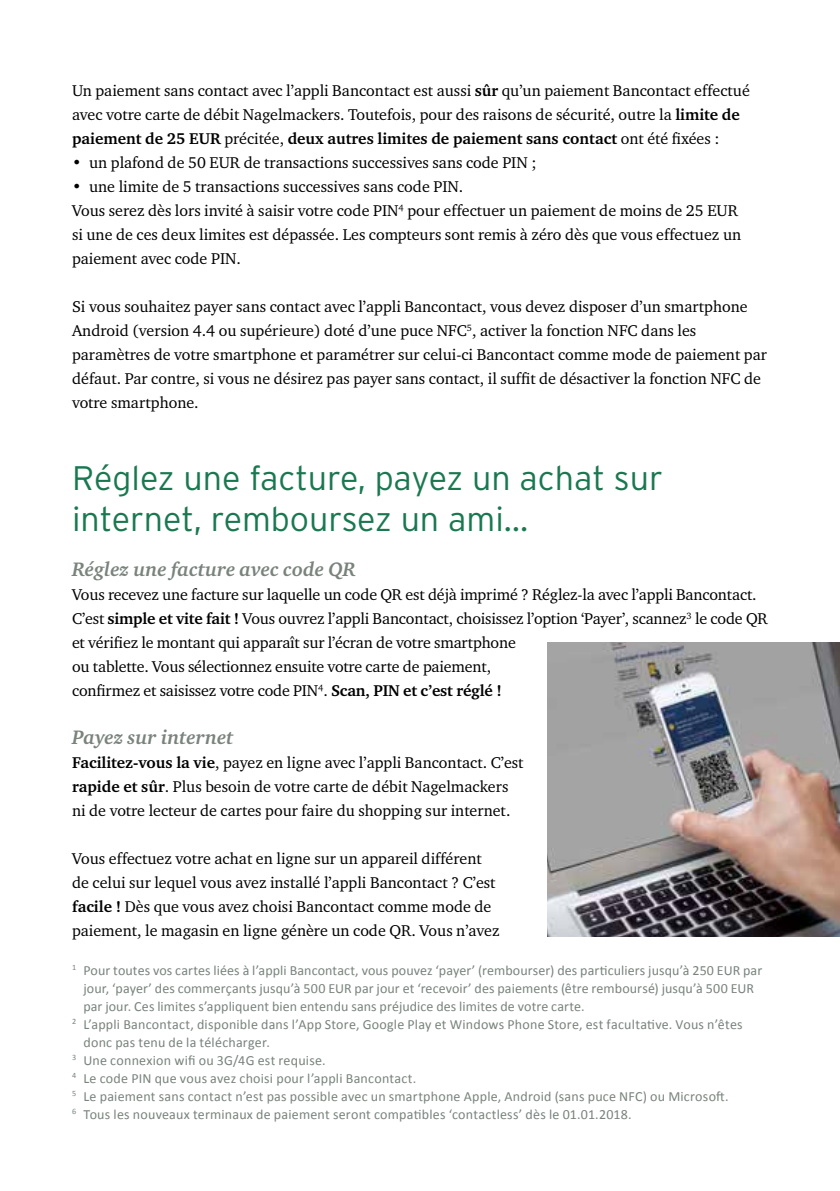
<style>
.page{position:relative;width:840px;height:1191px;background:#fff}
.page>*{position:absolute;margin:0;border:0;box-sizing:border-box;transform-origin:0 0}
.t1{font:300 34px/40.8px "Interstate";color:#1a7851}
.t2{font:italic 700 20px "Charter ITC Pro";color:#79837c}
.t3{font:16px/24px "Charter ITC";color:#000}
.t4{font:14px "Calibri";letter-spacing:.015em;color:#79837c}
.s1{font-weight:700}
</style>
<div class="page">
<img style="left:547px;top:643px;width:292px;height:293px">
<p class="t3" style="left:72px;top:78px;width:679px">Un paiement sans contact avec l’appli Bancontact est aussi <span class="s1">sûr</span> qu’un paiement Bancontact effectué avec votre carte de débit Nagelmackers. Toutefois, pour des raisons de sécurité, outre la <span class="s1">limite de paiement de 25 EUR</span> précitée, <span class="s1">deux autres limites de paiement sans contact</span> ont été fixées :</p>
<p class="t3" style="left:72px;top:150px;width:465px">• un plafond de 50 EUR de transactions successives sans code PIN ;</p>
<p class="t3" style="left:72px;top:174px;width:670px">• une limite de 5 transactions successives sans code PIN.<br>Vous serez dès lors invité à saisir votre code PIN<sup>4</sup> pour effectuer un paiement de moins de 25 EUR si une de ces deux limites est dépassée. Les compteurs sont remis à zéro dès que vous effectuez un paiement avec code PIN.</p>
<p class="t3" style="left:72px;top:294px;width:696px">Si vous souhaitez payer sans contact avec l’appli Bancontact, vous devez disposer d’un smartphone Android (version 4.4 ou supérieure) doté d’une puce NFC<sup>5</sup>, activer la fonction NFC dans les paramètres de votre smartphone et paramétrer sur celui-ci Bancontact comme mode de paiement par défaut. Par contre, si vous ne désirez pas payer sans contact, il suffit de désactiver la fonction NFC de votre smartphone.</p>
<h1 class="t1" style="left:72px;top:457px;width:592px">Réglez une facture, payez un achat sur internet, remboursez un ami…</h1>
<p class="t2" style="left:72px;top:557px;width:285px">Réglez une facture avec code QR</p>
<p class="t3" style="left:72px;top:582px;width:697px">Vous recevez une facture sur laquelle un code QR est déjà imprimé ? Réglez-la avec l’appli Bancontact.<br>C’est <span class="s1">simple et vite fait !</span> Vous ouvrez l’appli Bancontact, choisissez l’option ‘Payer’, scannez<sup>3</sup> le code QR et vérifiez le montant qui apparaît sur l’écran de votre smartphone<br>ou tablette. Vous sélectionnez ensuite votre carte de paiement,<br>confirmez et saisissez votre code PIN<sup>4</sup>. <span class="s1">Scan, PIN et c’est réglé !</span></p>
<p class="t2" style="left:72px;top:725px;width:163px">Payez sur internet</p>
<p class="t3" style="left:72px;top:750px;width:453px"><span class="s1">Facilitez-vous la vie</span>, payez en ligne avec l’appli Bancontact. C’est <span class="s1">rapide et sûr</span>. Plus besoin de votre carte de débit Nagelmackers ni de votre lecteur de cartes pour faire du shopping sur internet.</p>
<p class="t3" style="left:72px;top:846px;width:428px">Vous effectuez votre achat en ligne sur un appareil différent de celui sur lequel vous avez installé l’appli Bancontact ? C’est <span class="s1">facile !</span> Dès que vous avez choisi Bancontact comme mode de paiement, le magasin en ligne génère un code QR. Vous n’avez</p>
<p class="t4" style="left:72px;top:961px;width:691px"><sup>1</sup> Pour toutes vos cartes liées à l’appli Bancontact, vous pouvez ‘payer’ (rembourser) des particuliers jusqu’à 250 EUR par</p>
<p class="t4" style="left:83px;top:979px;width:671px">jour, ‘payer’ des commerçants jusqu’à 500 EUR par jour et ‘recevoir’ des paiements (être remboursé) jusqu’à 500 EUR</p>
<p class="t4" style="left:83px;top:997px;width:502px">par jour. Ces limites s’appliquent bien entendu sans préjudice des limites de votre carte.</p>
<p class="t4" style="left:72px;top:1015px;width:671px"><sup>2</sup> L’appli Bancontact, disponible dans l’App Store, Google Play et Windows Phone Store, est facultative. Vous n’êtes</p>
<p class="t4" style="left:83px;top:1033px;width:188px">donc pas tenu de la télécharger.</p>
<p class="t4" style="left:72px;top:1051px;width:255px"><sup>3</sup> Une connexion wifi ou 3G/4G est requise.</p>
<p class="t4" style="left:72px;top:1069px;width:345px"><sup>4</sup> Le code PIN que vous avez choisi pour l’appli Bancontact.</p>
<p class="t4" style="left:72px;top:1087px;width:657px"><sup>5</sup> Le paiement sans contact n’est pas possible avec un smartphone Apple, Android (sans puce NFC) ou Microsoft.</p>
<p class="t4" style="left:72px;top:1105px;width:561px"><sup>6</sup> Tous les nouveaux terminaux de paiement seront compatibles ‘contactless’ dès le 01.01.2018.</p>
</div>
